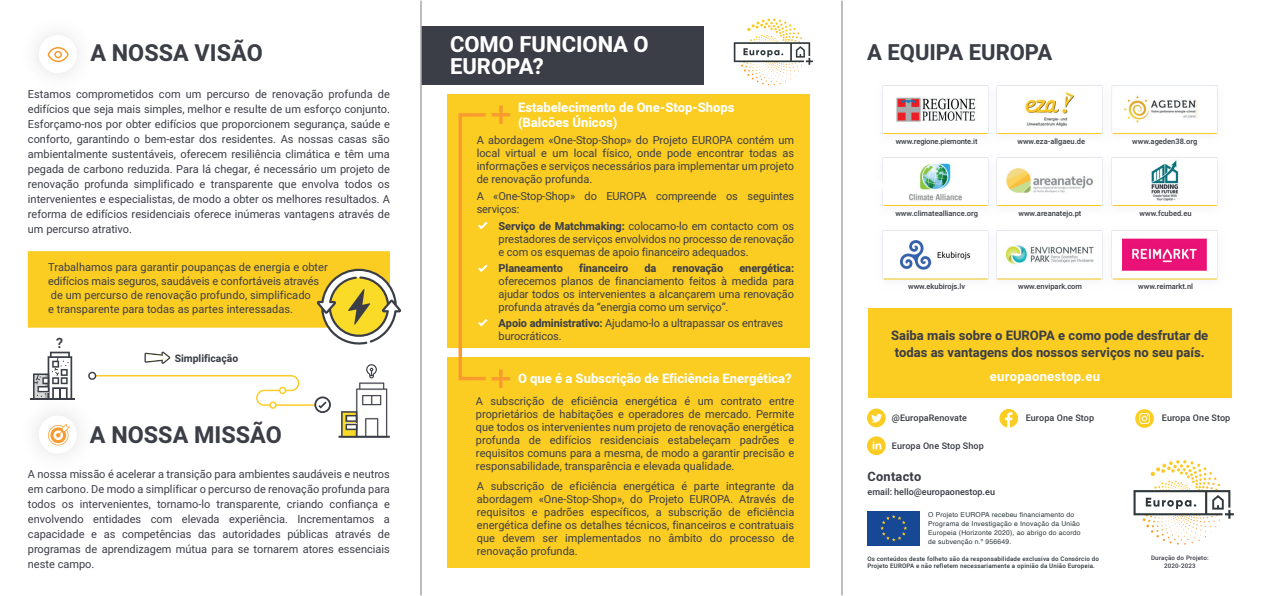
<style>
.page{position:relative;width:1263px;height:596px;background:#fff}
.page>*{position:absolute;margin:0;border:0;box-sizing:border-box;transform-origin:0 0}
.t1{font:700 23.3px "Heebo";color:#3c3e47}
.t2{font:700 22px/22px "Heebo";color:#fff}
.t3{font:700 22px "Heebo";color:#3c3e47}
.t4{font:600 14.2px "Heebo";color:#3c3e47}
.t5{font:800 13px/15px "Heebo";color:#fff}
.t6{font:700 13px/17px "Heebo";color:#3c3e47}
.t7{font:700 13px "Heebo";letter-spacing:.02em;color:#fff}
.t8{font:700 12.8px "Heebo";letter-spacing:.02em;color:#3c3e47}
.t9{font:11px/13px "Heebo";color:#3c3e47;text-align:justify}
.t10{font:700 11px "Heebo";letter-spacing:-.01em;color:#3c3e47}
.t11{font:700 10.3px "Heebo";color:#3c3e47}
.t12{font:500 9px "Heebo";color:#3c3e47}
.t13{font:500 7.5px "Heebo";color:#3c3e47}
.t14{font:6.8px/9px "Helvetica";letter-spacing:.03em;color:#2f373a}
.t15{font:500 6.2px/7.4px "Heebo";letter-spacing:.03em;color:#2f373a}
.t16{font:500 6.2px/8px "Heebo";letter-spacing:.03em;color:#3c3e47;text-align:center}
.s1{font-weight:700}
</style>
<div class="page">
<svg style="left:48px;top:47px;width:21px;height:15px"></svg>
<svg style="left:28px;top:251px;width:373px;height:195px"></svg>
<div style="left:448px;top:357px;width:362px;height:210px;background:#fbcc21"></div>
<div style="left:448px;top:94px;width:362px;height:253px;background:#fbcc21"></div>
<svg style="left:734px;top:19px;width:79px;height:66px"></svg>
<div style="left:868px;top:308px;width:363px;height:90px;background:#fbcc21"></div>
<svg style="left:867px;top:408px;width:19px;height:19px"></svg>
<svg style="left:999px;top:409px;width:19px;height:18px"></svg>
<svg style="left:1133px;top:460px;width:101px;height:84px"></svg>
<svg style="left:1135px;top:409px;width:19px;height:18px"></svg>
<svg style="left:867px;top:436px;width:19px;height:19px"></svg>
<div style="left:421px;top:26px;width:282px;height:59px;background:#3c3e47"></div>
<svg style="left:458px;top:106px;width:53px;height:282px"></svg>
<img style="left:997px;top:157px;width:106px;height:49px">
<img style="left:882px;top:85px;width:106px;height:50px">
<img style="left:1111px;top:85px;width:107px;height:50px">
<img style="left:988px;top:85px;width:115px;height:50px">
<img style="left:882px;top:230px;width:106px;height:50px">
<img style="left:988px;top:230px;width:115px;height:50px">
<img style="left:1111px;top:230px;width:107px;height:50px">
<img style="left:882px;top:157px;width:115px;height:49px">
<img style="left:1111px;top:157px;width:107px;height:49px">
<hr style="left:997px;top:205px;width:104px;height:1px;background:#fbcc21">
<div style="left:873px;top:180px;width:11px;height:11px;background:#fff;border-radius:50%"></div>
<hr style="left:884px;top:133px;width:104px;height:1px;background:#fbcc21">
<hr style="left:997px;top:133px;width:104px;height:1px;background:#fbcc21">
<hr style="left:1113px;top:133px;width:104px;height:1px;background:#fbcc21">
<hr style="left:884px;top:205px;width:104px;height:1px;background:#fbcc21">
<hr style="left:1113px;top:205px;width:104px;height:1px;background:#fbcc21">
<hr style="left:884px;top:278px;width:104px;height:1px;background:#fbcc21">
<hr style="left:997px;top:278px;width:104px;height:1px;background:#fbcc21">
<hr style="left:1113px;top:278px;width:104px;height:1px;background:#fbcc21">
<div style="left:868px;top:510px;width:52px;height:35px;background:#164895"></div>
<svg style="left:880px;top:515px;width:27px;height:26px"></svg>
<hr style="left:421px;top:1px;width:1px;height:594px;background:#a8a9ad">
<hr style="left:842px;top:1px;width:1px;height:594px;background:#a8a9ad">
<h1 class="t1" style="left:90px;top:36px;width:174px">A NOSSA VISÃO</h1>
<p class="t9" style="left:28px;top:86px;width:363px;line-height:15px">Estamos comprometidos com um percurso de renovação profunda de edifícios que seja mais simples, melhor e resulte de um esforço conjunto.<br>Esforçamo-nos por obter edifícios que proporcionem segurança, saúde e conforto, garantindo o bem-estar dos residentes. As nossas casas são ambientalmente sustentáveis, oferecem resiliência climática e têm uma pegada de carbono reduzida. Para lá chegar, é necessário um projeto de renovação profunda simplificado e transparente que envolva todos os intervenientes e especialistas, de modo a obter os melhores resultados. A reforma de edifícios residenciais oferece inúmeras vantagens através de um percurso atrativo.</p>
<p class="t9" style="left:48px;top:260px;width:281px;line-height:14px;text-align:left">Trabalhamos para garantir poupanças de energia e obter edifícios mais seguros, saudáveis e confortáveis através de um percurso de renovação profundo, simplificado<br>e transparente para todas as partes interessadas.</p>
<p class="t4" style="left:56px;top:333px;width:9px">?</p>
<p class="t11" style="left:175px;top:351px;width:65px">Simplificação</p>
<h1 class="t1" style="left:90px;top:418px;width:193px">A NOSSA MISSÃO</h1>
<p class="t9" style="left:28px;top:466px;width:363px;line-height:15px">A nossa missão é acelerar a transição para ambientes saudáveis e neutros em carbono. De modo a simplificar o percurso de renovação profunda para todos os intervenientes, tornamo-lo transparente, criando confiança e envolvendo entidades com elevada experiência. Incrementamos a capacidade e as competências das autoridades públicas através de programas de aprendizagem mútua para se tornarem atores essenciais neste campo.</p>
<h2 class="t2" style="left:450px;top:34px;width:200px">COMO FUNCIONA O<br>EUROPA?</h2>
<p class="t5" style="left:518px;top:100px;width:218px">Estabelecimento de One-Stop-Shops (Balcões Únicos)</p>
<p class="t9" style="left:477px;top:134px;width:319px">A abordagem «One-Stop-Shop» do Projeto EUROPA contém um local virtual e um local físico, onde pode encontrar todas as informações e serviços necessários para implementar um projeto de renovação profunda.</p>
<p class="t9" style="left:477px;top:189px;width:319px">A «One-Stop-Shop» do EUROPA compreende os seguintes serviços:</p>
<p class="t9" style="left:499px;top:219px;width:297px"><span class="s1">Serviço de Matchmaking:</span> colocamo-lo em contacto com os prestadores de serviços envolvidos no processo de renovação e com os esquemas de apoio financeiro adequados.</p>
<p class="t10" style="left:499px;top:260px;width:66px">Planeamento</p>
<p class="t10" style="left:579px;top:260px;width:51px">financeiro</p>
<p class="t10" style="left:644px;top:260px;width:13px">da</p>
<p class="t10" style="left:672px;top:260px;width:52px">renovação</p>
<p class="t10" style="left:739px;top:260px;width:56px">energética:</p>
<p class="t9" style="left:499px;top:274px;width:297px">oferecemos planos de financiamento feitos à medida para ajudar todos os intervenientes a alcançarem uma renovação profunda através da “energia como um serviço”.</p>
<p class="t9" style="left:499px;top:316px;width:286px"><span class="s1">Apoio administrativo:</span> Ajudamo-lo a ultrapassar os entraves burocráticos.</p>
<p class="t5" style="left:518px;top:371px;width:275px">O que é a Subscrição de Eficiência Energética?</p>
<p class="t9" style="left:476px;top:394px;width:320px">A subscrição de eficiência energética é um contrato entre proprietários de habitações e operadores de mercado. Permite que todos os intervenientes num projeto de renovação energética profunda de edifícios residenciais estabeleçam padrões e requisitos comuns para a mesma, de modo a garantir precisão e responsabilidade, transparência e elevada qualidade.</p>
<p class="t9" style="left:477px;top:479px;width:319px">A subscrição de eficiência energética é parte integrante da abordagem «One-Stop-Shop», do Projeto EUROPA. Através de requisitos e padrões específicos, a subscrição de eficiência energética define os detalhes técnicos, financeiros e contratuais que devem ser implementados no âmbito do processo de renovação profunda.</p>
<h2 class="t3" style="left:867px;top:37px;width:187px">A EQUIPA EUROPA</h2>
<p class="t13" style="left:896px;top:136px;width:83px">www.regione.piemonte.it</p>
<p class="t13" style="left:1017px;top:136px;width:69px">www.eza-allgaeu.de</p>
<p class="t13" style="left:1132px;top:136px;width:67px">www.ageden38.org</p>
<p class="t13" style="left:895px;top:208px;width:84px">www.climatealliance.org</p>
<p class="t13" style="left:1139px;top:208px;width:53px">www.fcubed.eu</p>
<p class="t13" style="left:1018px;top:208px;width:64px">www.areanatejo.pt</p>
<p class="t13" style="left:908px;top:281px;width:59px">www.ekubirojs.lv</p>
<p class="t13" style="left:1018px;top:281px;width:65px">www.envipark.com</p>
<p class="t13" style="left:1138px;top:281px;width:56px">www.reimarkt.nl</p>
<p class="t6" style="left:891px;top:327px;width:319px">Saiba mais sobre o EUROPA e como pode desfrutar de todas as vantagens dos nossos serviços no seu país.</p>
<p class="t7" style="left:990px;top:367px;width:112px">europaonestop.eu</p>
<p class="t12" style="left:892px;top:411px;width:77px">@EuropaRenovate</p>
<p class="t12" style="left:1026px;top:411px;width:70px">Europa One Stop</p>
<p class="t12" style="left:892px;top:439px;width:93px">Europa One Stop Shop</p>
<p class="t8" style="left:867px;top:467px;width:55px">Contacto</p>
<p class="t12" style="left:867px;top:485px;width:129px">email: hello@europaonestop.eu</p>
<p class="t14" style="left:928px;top:510px;width:154px">O Projeto EUROPA recebeu financiamento do Programa de Investigação e Inovação da União Europeia (Horizonte 2020), ao abrigo do acordo de subvenção n.º 956649.</p>
<p class="t15" style="left:867px;top:554px;width:233px">Os conteúdos deste folheto são da responsabilidade exclusiva do Consórcio do<br>Projeto EUROPA e não refletem necessariamente a opinião da União Europeia.</p>
<p class="t12" style="left:1162px;top:411px;width:70px">Europa One Stop</p>
<p class="t16" style="left:1151px;top:553px;width:59px">Duração do Projeto:<br>2020-2023</p>
</div>
